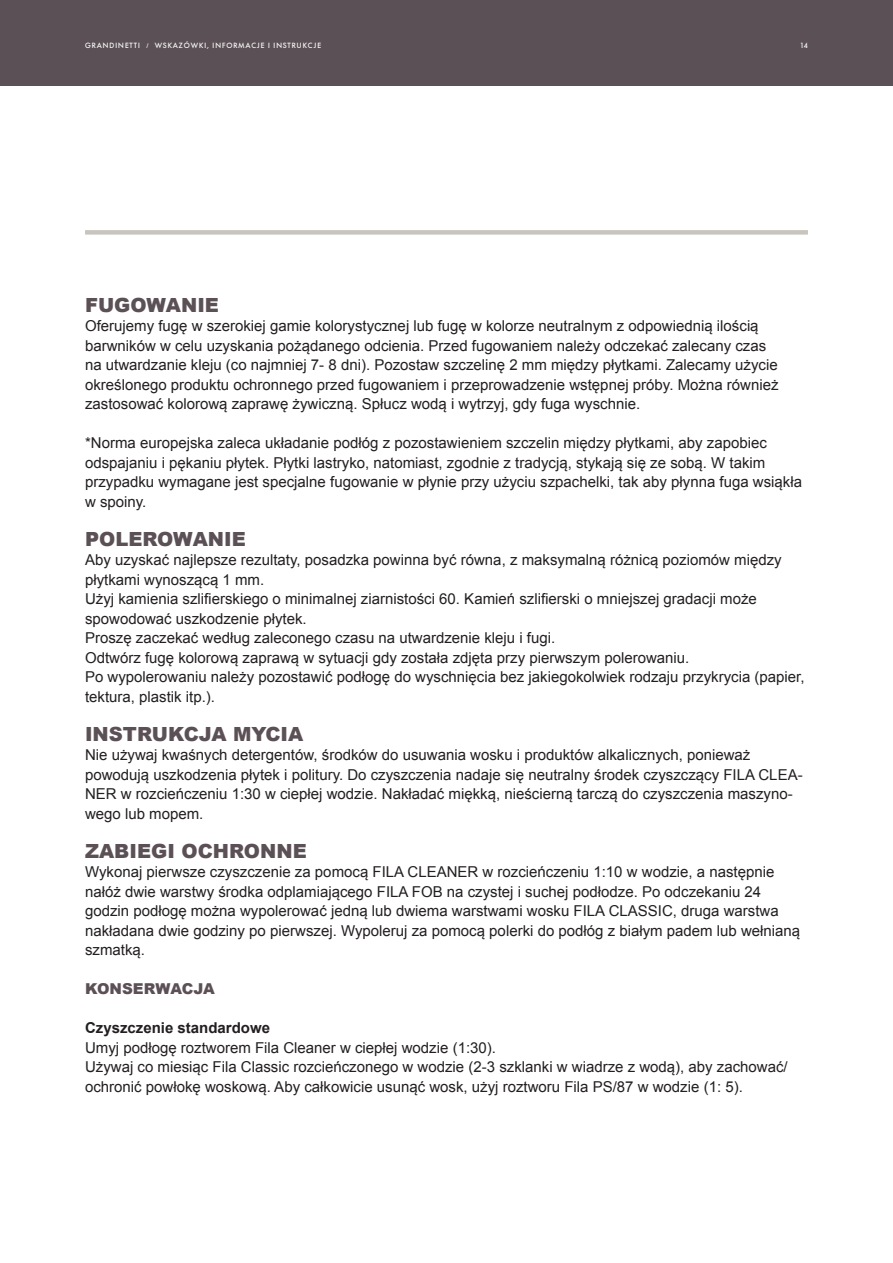
<style>
.page{position:relative;width:893px;height:1263px;background:#fff}
.page>*{position:absolute;margin:0;border:0;box-sizing:border-box;transform-origin:0 0}
.t1{font:900 19.5px "Arial";color:#5b5055}
.t2{font:15px/19.5px "Arial";color:#231f20}
.t3{font:700 15px "Arial";color:#231f20}
.t4{font:900 15px "Arial";color:#5b5055}
.t5{font:500 7.5px "Futura BQ";letter-spacing:.1em;color:#fff}
</style>
<div class="page">
<div style="left:0;top:0;width:893px;height:85px;background:#5b5055"></div>
<div style="left:85px;top:230px;width:723px;height:5px;background:#c7c5bd"></div>
<p class="t5" style="left:85px;top:41px;width:238px">GRANDINETTI / WSKAZÓWKI, INFORMACJE I INSTRUKCJE</p>
<p class="t5" style="left:800px;top:41px;width:9px">14</p>
<h1 class="t1" style="left:85px;top:290px;width:135px">FUGOWANIE</h1>
<p class="t2" style="left:85px;top:316px;width:695px">Oferujemy fugę w szerokiej gamie kolorystycznej lub fugę w kolorze neutralnym z odpowiednią ilością barwników w celu uzyskania pożądanego odcienia. Przed fugowaniem należy odczekać zalecany czas na utwardzanie kleju (co najmniej 7- 8 dni). Pozostaw szczelinę 2 mm między płytkami. Zalecamy użycie określonego produktu ochronnego przed fugowaniem i przeprowadzenie wstępnej próby. Można również zastosować kolorową zaprawę żywiczną. Spłucz wodą i wytrzyj, gdy fuga wyschnie.</p>
<p class="t2" style="left:85px;top:433px;width:718px">*Norma europejska zaleca układanie podłóg z pozostawieniem szczelin między płytkami, aby zapobiec odspajaniu i pękaniu płytek. Płytki lastryko, natomiast, zgodnie z tradycją, stykają się ze sobą. W takim przypadku wymagane jest specjalne fugowanie w płynie przy użyciu szpachelki, tak aby płynna fuga wsiąkła w spoiny.</p>
<h1 class="t1" style="left:85px;top:524px;width:162px">POLEROWANIE</h1>
<p class="t2" style="left:85px;top:550px;width:721px">Aby uzyskać najlepsze rezultaty, posadzka powinna być równa, z maksymalną różnicą poziomów między płytkami wynoszącą 1 mm.<br>Użyj kamienia szlifierskiego o minimalnej ziarnistości 60. Kamień szlifierski o mniejszej gradacji może spowodować uszkodzenie płytek.<br>Proszę zaczekać według zaleconego czasu na utwardzenie kleju i fugi.<br>Odtwórz fugę kolorową zaprawą w sytuacji gdy została zdjęta przy pierwszym polerowaniu.<br>Po wypolerowaniu należy pozostawić podłogę do wyschnięcia bez jakiegokolwiek rodzaju przykrycia (papier, tektura, plastik itp.).</p>
<h1 class="t1" style="left:85px;top:719px;width:220px">INSTRUKCJA MYCIA</h1>
<p class="t2" style="left:85px;top:745px;width:719px">Nie używaj kwaśnych detergentów, środków do usuwania wosku i produktów alkalicznych, ponieważ powodują uszkodzenia płytek i politury. Do czyszczenia nadaje się neutralny środek czyszczący FILA CLEA-NER w rozcieńczeniu 1:30 w ciepłej wodzie. Nakładać miękką, nieścierną tarczą do czyszczenia maszyno&shy;wego lub mopem.</p>
<h1 class="t1" style="left:85px;top:836px;width:223px">ZABIEGI OCHRONNE</h1>
<p class="t2" style="left:85px;top:862px;width:717px">Wykonaj pierwsze czyszczenie za pomocą FILA CLEANER w rozcieńczeniu 1:10 w wodzie, a następnie nałóż dwie warstwy środka odplamiającego FILA FOB na czystej i suchej podłodze. Po odczekaniu 24 godzin podłogę można wypolerować jedną lub dwiema warstwami wosku FILA CLASSIC, druga warstwa nakładana dwie godziny po pierwszej. Wypoleruj za pomocą polerki do podłóg z białym padem lub wełnianą szmatką.</p>
<p class="t4" style="left:85px;top:978px;width:131px">KONSERWACJA</p>
<p class="t3" style="left:85px;top:1018px;width:187px">Czyszczenie standardowe</p>
<p class="t2" style="left:85px;top:1038px;width:704px">Umyj podłogę roztworem Fila Cleaner w ciepłej wodzie (1:30).<br>Używaj co miesiąc Fila Classic rozcieńczonego w wodzie (2-3 szklanki w wiadrze z wodą), aby zachować/ ochronić powłokę woskową. Aby całkowicie usunąć wosk, użyj roztworu Fila PS/87 w wodzie (1: 5).</p>
</div>
